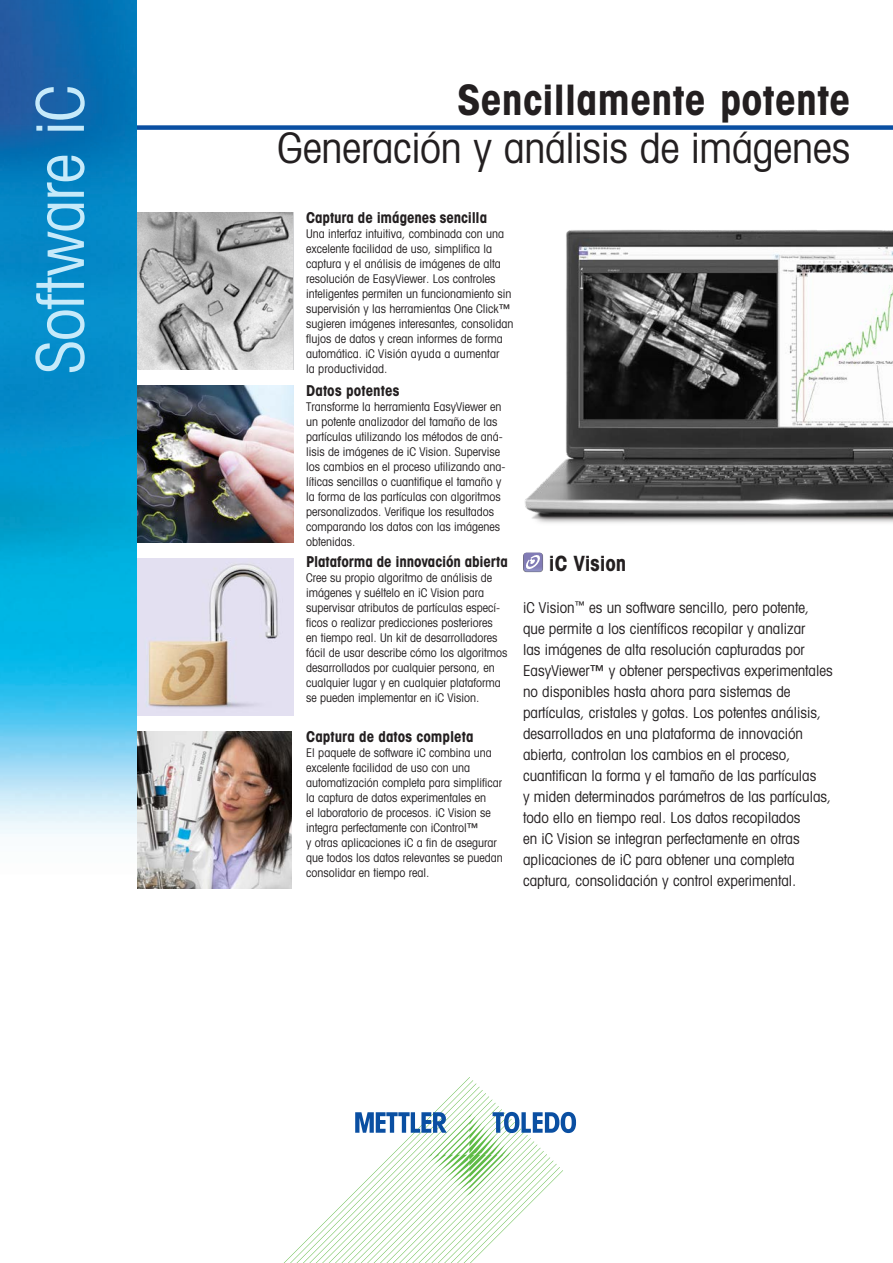
<style>
.page{position:relative;width:893px;height:1263px;background:#fff}
.page>*{position:absolute;margin:0;border:0;box-sizing:border-box;transform-origin:0 0}
.t1{font:66px "Avant Gardefor MT Bk";letter-spacing:-.015em;color:#c6eafa}
.t2{font:42px "Avant Gardefor MT Bk";letter-spacing:-.005em;color:#231f20}
.t3{font:42px "Avant Gardefor MT Bd";letter-spacing:.005em;color:#231f20}
.t4{font:21px "Avant Gardefor MT Bd";letter-spacing:-.005em;color:#231f20}
.t5{font:15px/21px "Avant Gardefor MT Bk";color:#231f20}
.t6{font:15px "Avant Gardefor MT Bd";color:#231f20}
.t7{font:12px/15px "Avant Gardefor MT Bk";color:#231f20}
</style>
<div class="page">
<img style="left:136px;top:558px;width:157px;height:157px">
<img style="left:136px;top:212px;width:157px;height:158px">
<img style="left:136px;top:385px;width:157px;height:158px">
<img style="left:136px;top:731px;width:156px;height:157px">
<div style="left:111px;top:125px;width:782px;height:5px;background:#0a4fa2"></div>
<img style="left:0;top:0;width:136px;height:834px">
<svg style="left:284px;top:1077px;width:292px;height:186px"></svg>
<svg style="left:523px;top:558px;width:20px;height:14px"></svg>
<img style="left:523px;top:230px;width:370px;height:328px">
<h1 class="t1" style="left:19px;top:374px;width:290px;rotate:-90deg">Software iC</h1>
<h2 class="t3" style="left:457px;top:73px;width:395px">Sencillamente potente</h2>
<h2 class="t2" style="left:277px;top:122px;width:574px">Generación y análisis de imágenes</h2>
<p class="t6" style="left:306px;top:208px;width:182px">Captura de imágenes sencilla</p>
<p class="t7" style="left:306px;top:226px;width:209px">Una interfaz intuitiva, combinada con una excelente facilidad de uso, simplifica la captura y el análisis de imágenes de alta resolución de EasyViewer. Los controles inteligentes permiten un funcionamiento sin supervisión y las herramientas One Click™ sugieren imágenes interesantes, consolidan flujos de datos y crean informes de forma automática. iC Visión ayuda a aumentar<br>la productividad.</p>
<p class="t6" style="left:306px;top:381px;width:95px">Datos potentes</p>
<p class="t7" style="left:306px;top:399px;width:201px">Transforme la herramienta EasyViewer en un potente analizador del tamaño de las partículas utilizando los métodos de aná&shy;lisis de imágenes de iC Vision. Supervise los cambios en el proceso utilizando ana&shy;líticas sencillas o cuantifique el tamaño y la forma de las partículas con algoritmos personalizados. Verifique los resultados comparando los datos con las imágenes obtenidas.</p>
<p class="t6" style="left:306px;top:552px;width:203px">Plataforma de innovación abierta</p>
<p class="t7" style="left:306px;top:570px;width:203px">Cree su propio algoritmo de análisis de imágenes y suéltelo en iC Vision para supervisar atributos de partículas especí&shy;ficos o realizar predicciones posteriores<br>en tiempo real. Un kit de desarrolladores fácil de usar describe cómo los algoritmos desarrollados por cualquier persona, en cualquier lugar y en cualquier plataforma se pueden implementar en iC Vision.</p>
<p class="t6" style="left:306px;top:727px;width:169px">Captura de datos completa</p>
<p class="t7" style="left:306px;top:745px;width:198px">El paquete de software iC combina una excelente facilidad de uso con una automatización completa para simplificar la captura de datos experimentales en<br>el laboratorio de procesos. iC Vision se integra perfectamente con iControl™<br>y otras aplicaciones iC a fin de asegurar que todos los datos relevantes se puedan consolidar en tiempo real.</p>
<h3 class="t4" style="left:549px;top:550px;width:79px">iC Vision</h3>
<p class="t5" style="left:523px;top:597px;width:311px">iC Vision<sup>™</sup> es un software sencillo, pero potente, que permite a los científicos recopilar y analizar<br>las imágenes de alta resolución capturadas por EasyViewer™ y obtener perspectivas experimentales no disponibles hasta ahora para sistemas de partículas, cristales y gotas. Los potentes análisis, desarrollados en una plataforma de innovación abierta, controlan los cambios en el proceso, cuantifican la forma y el tamaño de las partículas<br>y miden determinados parámetros de las partículas, todo ello en tiempo real. Los datos recopilados<br>en iC Vision se integran perfectamente en otras aplicaciones de iC para obtener una completa captura, consolidación y control experimental.</p>
</div>
